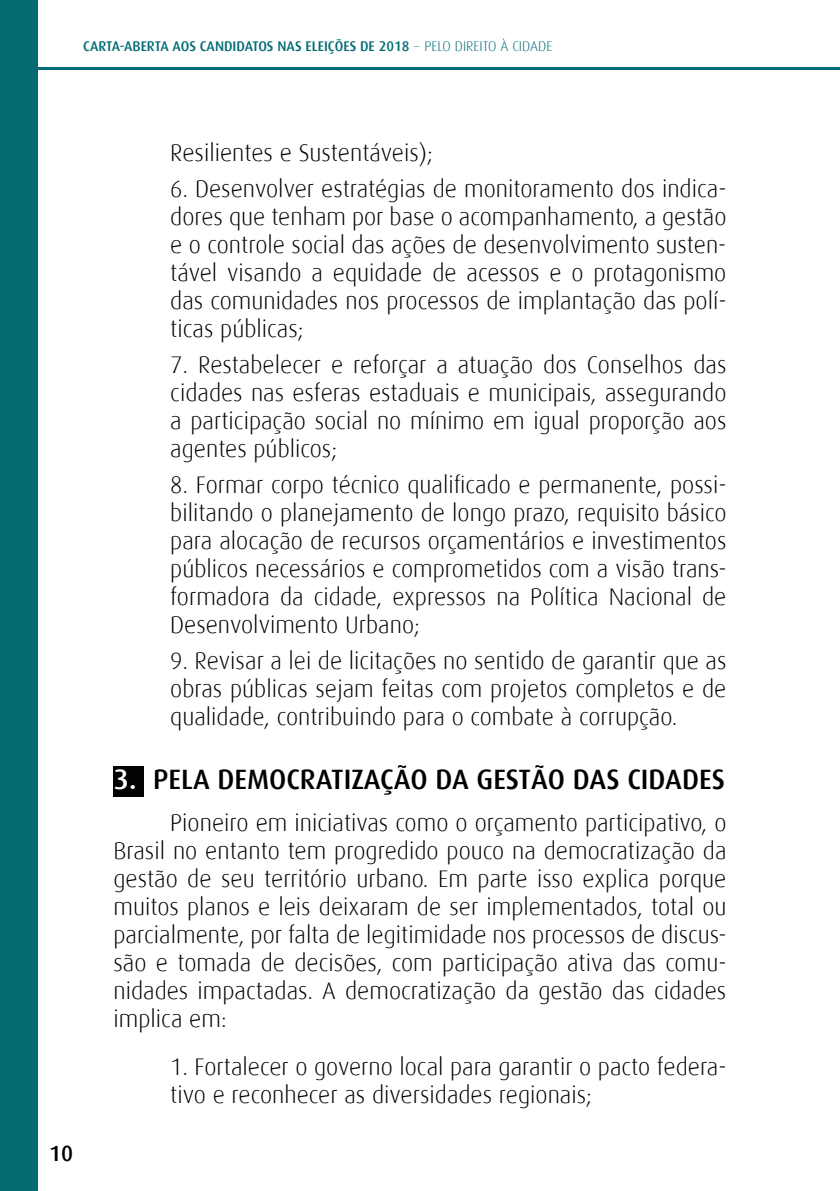
<style>
.page{position:relative;width:840px;height:1191px;background:#fff}
.page>*{position:absolute;margin:0;border:0;box-sizing:border-box;transform-origin:0 0}
.t1{font:500 28px "Dax";color:#000}
.t2{font:500 28px "Dax";color:#fff}
.t3{font:300 24px/28px "Dax";color:#000;text-align:justify}
.t4{font:500 22px "Dax";color:#000}
.t5{font:500 14px "Dax";color:#006c73}
.s1{font-weight:300}
</style>
<div class="page">
<hr style="left:23px;top:67px;width:816px;height:3px;background:#006c73">
<div style="left:0;top:0;width:37px;height:1191px;background:#066a71"></div>
<div style="left:113px;top:766px;width:30px;height:30px;background:#020203"></div>
<p class="t5" style="left:83px;top:38px;width:470px">CARTA-ABERTA AOS CANDIDATOS NAS ELEIÇÕES DE 2018 <span class="s1">− PELO DIREITO À CIDADE</span></p>
<p class="t4" style="left:49px;top:1140px;width:26px">10</p>
<p class="t3" style="left:170px;top:139px;width:264px">Resilientes e Sustentáveis);</p>
<p class="t3" style="left:170px;top:175px;width:557px">6. Desenvolver estratégias de monitoramento dos indica&shy;dores que tenham por base o acompanhamento, a gestão e o controle social das ações de desenvolvimento susten&shy;tável visando a equidade de acessos e o protagonismo das comunidades nos processos de implantação das polí&shy;ticas públicas;</p>
<p class="t3" style="left:170px;top:351px;width:557px">7. Restabelecer e reforçar a atuação dos Conselhos das cidades nas esferas estaduais e municipais, assegurando a participação social no mínimo em igual proporção aos agentes públicos;</p>
<p class="t3" style="left:170px;top:471px;width:557px">8. Formar corpo técnico qualificado e permanente, possi&shy;bilitando o planejamento de longo prazo, requisito básico para alocação de recursos orçamentários e investimentos públicos necessários e comprometidos com a visão trans&shy;formadora da cidade, expressos na Política Nacional de Desenvolvimento Urbano;</p>
<p class="t3" style="left:170px;top:647px;width:557px">9. Revisar a lei de licitações no sentido de garantir que as obras públicas sejam feitas com projetos completos e de qualidade, contribuindo para o combate à corrupção.</p>
<p class="t1" style="left:153px;top:763px;width:573px">PELA DEMOCRATIZAÇÃO DA GESTÃO DAS CIDADES</p>
<p class="t3" style="left:113px;top:809px;width:614px;text-indent:57px">Pioneiro em iniciativas como o orçamento participativo, o Brasil no entanto tem progredido pouco na democratização da gestão de seu território urbano. Em parte isso explica porque muitos planos e leis deixaram de ser implementados, total ou parcialmente, por falta de legitimidade nos processos de discus&shy;são e tomada de decisões, com participação ativa das comu&shy;nidades impactadas. A democratização da gestão das cidades implica em:</p>
<p class="t3" style="left:170px;top:1053px;width:557px">1. Fortalecer o governo local para garantir o pacto federa&shy;tivo e reconhecer as diversidades regionais;</p>
<p class="t2" style="left:114px;top:763px;width:24px">3.</p>
</div>
